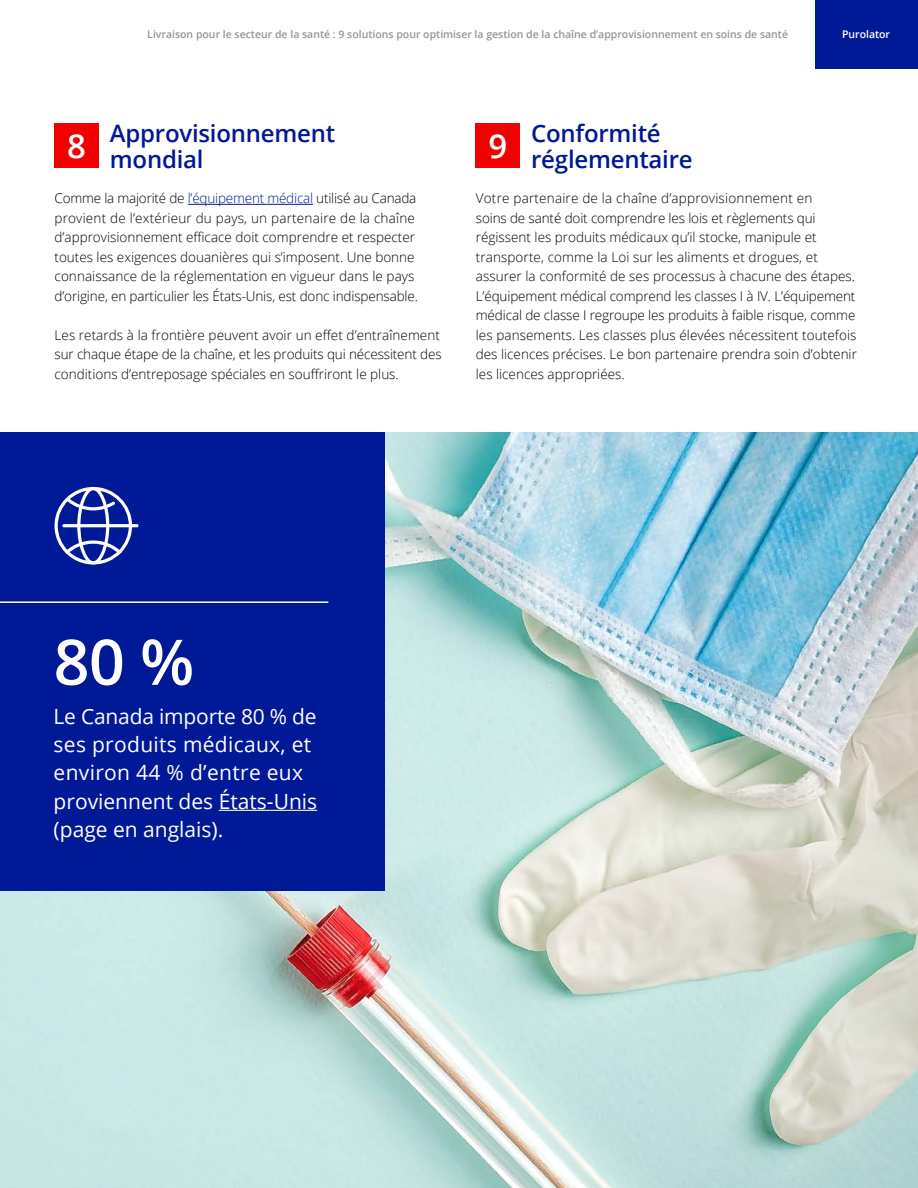
<style>
.page{position:relative;width:918px;height:1188px;background:#fff}
.page>*{position:absolute;margin:0;border:0;box-sizing:border-box;transform-origin:0 0}
.t1{font:600 63px "Open Sans";color:#fff}
.t2{font:600 33px "Open Sans";color:#fff}
.t3{font:600 24px/26.4px "Open Sans";letter-spacing:-.01em;color:#001996}
.t4{font:21px/28.3px "Open Sans";color:#fff}
.t5{font:300 13.5px/19.5px "Open Sans";color:#000}
.t6{font:600 10.5px "Open Sans";color:#939598}
.t7{font:600 10.5px "Open Sans";color:#fff}
.s1{color:#001996}
</style>
<div class="page">
<div style="left:816px;top:0;width:102px;height:68px;background:#001996"></div>
<hr style="left:188px;top:204px;width:125px;height:1px;background:#001996">
<div style="left:55px;top:123px;width:44px;height:44px;background:#f00000"></div>
<div style="left:476px;top:123px;width:44px;height:44px;background:#f00000"></div>
<img style="left:0;top:433px;width:918px;height:755px">
<div style="left:0;top:433px;width:384px;height:458px;background:#001996"></div>
<hr style="left:219px;top:810px;width:98px;height:1px;background:#fff">
<hr style="left:0;top:601px;width:328px;height:2px;background:#fff">
<svg style="left:55px;top:487px;width:77px;height:77px"></svg>
<hr style="left:62px;top:524px;width:77px;height:3px;background:#fff;border-radius:2px">
<p class="t6" style="left:147px;top:27px;width:642px">Livraison pour le secteur de la santé : 9 solutions pour optimiser la gestion de la chaîne d’approvisionnement en soins de santé</p>
<p class="t7" style="left:842px;top:27px;width:50px">Purolator</p>
<h2 class="t2" style="left:67px;top:123px;width:20px">8</h2>
<h3 class="t3" style="left:110px;top:119px;width:227px">Approvisionnement mondial</h3>
<h2 class="t2" style="left:489px;top:123px;width:20px">9</h2>
<h3 class="t3" style="left:531px;top:119px;width:163px">Conformité réglementaire</h3>
<p class="t5" style="left:55px;top:188px;width:365px">Comme la majorité de <span class="s1">l’équipement médical</span> utilisé au Canada provient de l’extérieur du pays, un partenaire de la chaîne d’approvisionnement efficace doit comprendre et respecter toutes les exigences douanières qui s’imposent. Une bonne connaissance de la réglementation en vigueur dans le pays d’origine, en particulier les États-Unis, est donc indispensable.</p>
<p class="t5" style="left:55px;top:325px;width:389px">Les retards à la frontière peuvent avoir un effet d’entraînement sur chaque étape de la chaîne, et les produits qui nécessitent des conditions d’entreposage spéciales en souffriront le plus.</p>
<p class="t5" style="left:476px;top:188px;width:383px">Votre partenaire de la chaîne d’approvisionnement en<br>soins de santé doit comprendre les lois et règlements qui régissent les produits médicaux qu’il stocke, manipule et transporte, comme la Loi sur les aliments et drogues, et assurer la conformité de ses processus à chacune des étapes.<br>L’équipement médical comprend les classes I à IV. L’équipement médical de classe I regroupe les produits à faible risque, comme les pansements. Les classes plus élevées nécessitent toutefois des licences précises. Le bon partenaire prendra soin d’obtenir les licences appropriées.</p>
<h1 class="t1" style="left:54px;top:619px;width:142px">80 %</h1>
<h3 class="t4" style="left:54px;top:701px;width:265px">Le Canada importe 80 % de ses produits médicaux, et environ 44 % d’entre eux proviennent des États-Unis (page en anglais).</h3>
</div>
